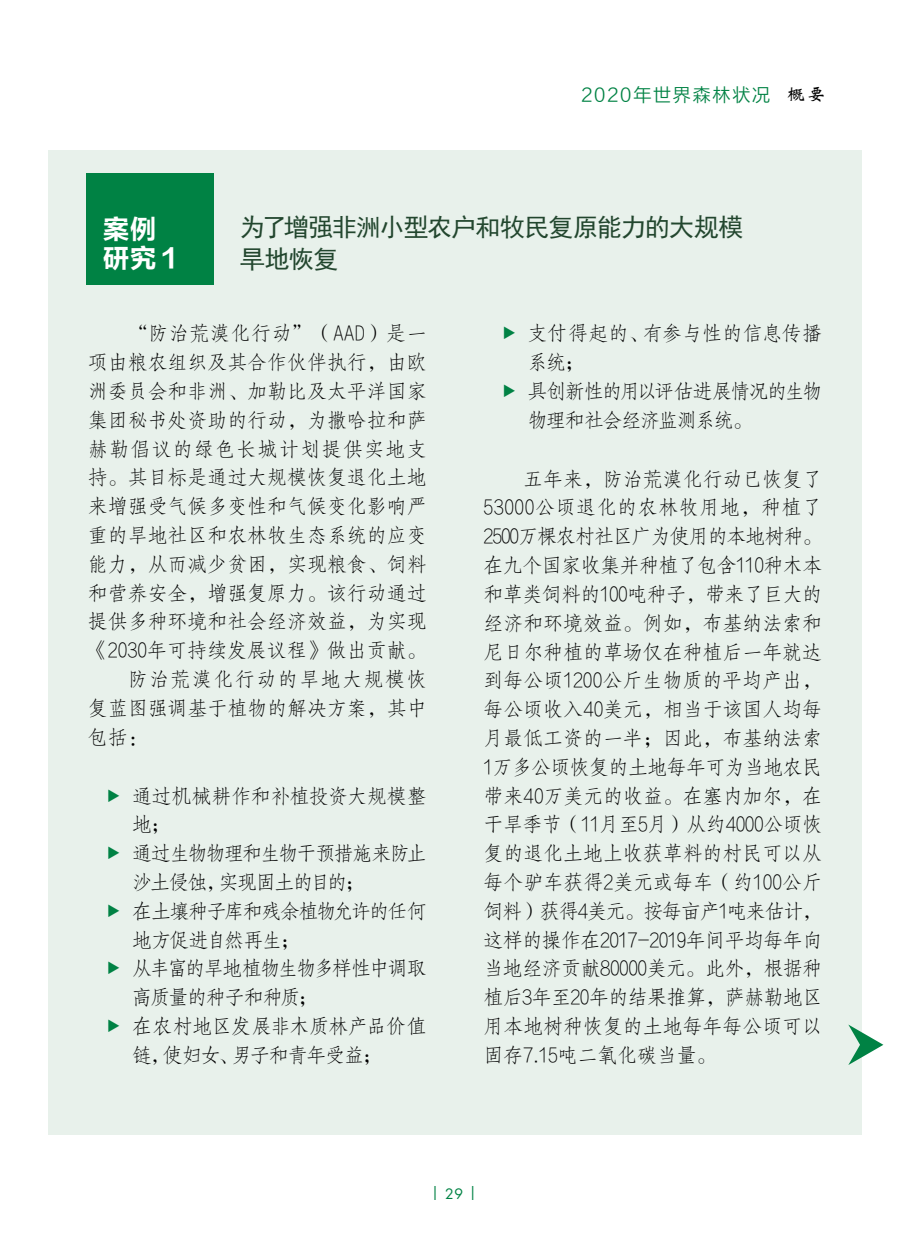
<style>
.page{position:relative;width:908px;height:1248px;background:#fff}
.page>*{position:absolute;margin:0;border:0;box-sizing:border-box;transform-origin:0 0}
.t1{font:26px/28.8px "FZLTCHJW GB1 0";color:#fff}
.t2{font:25.2px/31.2px "Sim Hei";letter-spacing:-.04em;color:#22462e}
.t3{font:20px/28.8px "FZFSJW GB1 0";letter-spacing:-.005em;color:#000;text-align:justify}
.t4{font:20px/28.8px "FZFSJW GB1 0";letter-spacing:-.065em;color:#000}
.t5{font:20px/28.8px "FZFSJW GB1 0";letter-spacing:-.06em;color:#000}
.t6{font:20px "FZFSJW GB1 0";letter-spacing:.03em;color:#000}
.t7{font:20px "FZFSJW GB1 0";letter-spacing:.06em;color:#000}
.t8{font:20px "FZFSJW GB1 0";letter-spacing:.07em;color:#000}
.t9{font:18px "FZLTXIHJW GB1 0";letter-spacing:.1em;color:#008244}
.t10{font:14px "Futura Std";color:#008244}
.s1{font-family:"Weibei SC";font-weight:700;color:#000}
</style>
<div class="page">
<div style="left:48px;top:150px;width:813px;height:984px;background:#e8f1eb"></div>
<div style="left:86px;top:173px;width:128px;height:111px;background:#008244"></div>
<svg style="left:861px;top:1023px;width:1px;height:41px"></svg>
<p class="t9" style="left:581px;top:85px;width:245px">2020年世界森林状况 <span class="s1">概要</span></p>
<h1 class="t1" style="left:103px;top:216px;width:75px">案例研究1</h1>
<p class="t2" style="left:240px;top:212px;width:505px">为了增强非洲小型农户和牧民复原能力的大规模旱地恢复</p>
<p class="t6" style="left:128px;top:323px;width:300px">“防治荒漠化行动”（AAD）是一</p>
<p class="t3" style="left:88px;top:348px;width:340px">项由粮农组织及其合作伙伴执行，由欧</p>
<p class="t3" style="left:88px;top:377px;width:340px">洲委员会和非洲、加勒比及太平洋国家</p>
<p class="t3" style="left:88px;top:406px;width:340px">集团秘书处资助的行动，为撒哈拉和萨</p>
<p class="t7" style="left:88px;top:438px;width:340px">赫勒倡议的绿色长城计划提供实地支</p>
<p class="t3" style="left:88px;top:463px;width:340px">持。其目标是通过大规模恢复退化土地</p>
<p class="t3" style="left:88px;top:492px;width:340px">来增强受气候多变性和气候变化影响严</p>
<p class="t3" style="left:88px;top:521px;width:340px">重的旱地社区和农林牧生态系统的应变</p>
<p class="t3" style="left:88px;top:550px;width:340px">能力，从而减少贫困，实现粮食、饲料</p>
<p class="t3" style="left:88px;top:578px;width:340px">和营养安全，增强复原力。该行动通过</p>
<p class="t3" style="left:88px;top:607px;width:340px">提供多种环境和社会经济效益，为实现</p>
<p class="t3" style="left:88px;top:636px;width:340px">《2030年可持续发展议程》做出贡献。</p>
<p class="t8" style="left:128px;top:668px;width:300px">防治荒漠化行动的旱地大规模恢</p>
<p class="t3" style="left:88px;top:694px;width:340px">复蓝图强调基于植物的解决方案，其中</p>
<p class="t3" style="left:88px;top:722px;width:61px">包括：</p>
<p class="t4" style="left:132px;top:781px;width:296px">通过机械耕作和补植投资大规模整地；<br>通过生物物理和生物干预措施来防止沙土侵蚀，实现固土的目的；<br>在土壤种子库和残余植物允许的任何地方促进自然再生；<br>从丰富的旱地植物生物多样性中调取高质量的种子和种质；<br>在农村地区发展非木质林产品价值链，使妇女、男子和青年受益；</p>
<p class="t5" style="left:527px;top:319px;width:296px">支付得起的、有参与性的信息传播系统；<br>具创新性的用以评估进展情况的生物物理和社会经济监测系统。</p>
<p class="t3" style="left:483px;top:464px;width:340px;text-indent:40px">五年来，防治荒漠化行动已恢复了53000公顷退化的农林牧用地，种植了2500万棵农村社区广为使用的本地树种。在九个国家收集并种植了包含110种木本和草类饲料的100吨种子，带来了巨大的经济和环境效益。例如，布基纳法索和尼日尔种植的草场仅在种植后一年就达到每公顷1200公斤生物质的平均产出，每公顷收入40美元，相当于该国人均每月最低工资的一半；因此，布基纳法索1万多公顷恢复的土地每年可为当地农民带来40万美元的收益。在塞内加尔，在干旱季节（11月至5月）从约4000公顷恢复的退化土地上收获草料的村民可以从每个驴车获得2美元或每车（约100公斤饲料）获得4美元。按每亩产1吨来估计，这样的操作在2017-2019年间平均每年向当地经济贡献80000美元。此外，根据种植后3年至20年的结果推算，萨赫勒地区用本地树种恢复的土地每年每公顷可以固存7.15吨二氧化碳当量。</p>
<p class="t10" style="left:431px;top:1183px;width:47px">| 29 |</p>
</div>
